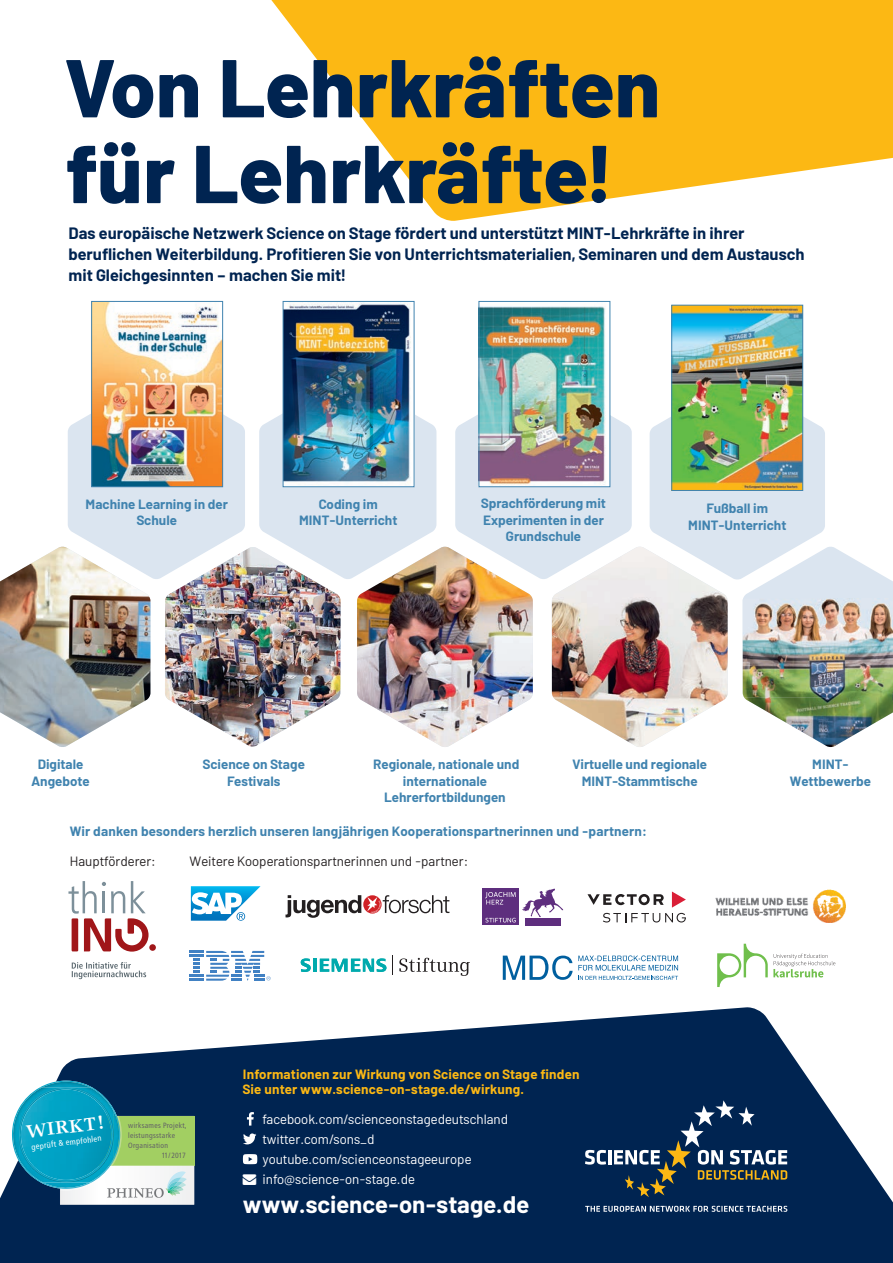
<style>
.page{position:relative;width:893px;height:1263px;background:#fff}
.page>*{position:absolute;margin:0;border:0;box-sizing:border-box;transform-origin:0 0}
.t1{font:800 81.9px/85.8px "Barlow";color:#002451}
.t2{font:700 24px "Barlow";color:#fff}
.t3{font:600 21.75px "Apollo MT Pro";color:#fff}
.t4{font:700 16.5px/21px "Barlow";color:#002451}
.t5{font:700 13.5px/16.5px "Barlow";color:#4083af;text-align:center}
.t6{font:13.5px/20.2px "Barlow";color:#fff}
.t7{font:700 13.5px/15px "Barlow";letter-spacing:.01em;color:#fcb814}
.t8{font:13.5px "Barlow";color:#231f20}
.t9{font:8.25px "Transit Print OT";color:#fff}
.t10{font:7.65px "Transit Print OT";color:#636366}
.s1{font-size:22.35px}
</style>
<div class="page">
<svg style="left:271px;top:0;width:622px;height:221px;fill:#fcb814"></svg>
<img style="left:285px;top:303px;width:126px;height:74px">
<div style="left:283px;top:301px;width:131px;height:186px;border:1px solid #4083af"></div>
<img style="left:93px;top:303px;width:128px;height:74px">
<div style="left:91px;top:301px;width:132px;height:186px;border:1px solid #4083af"></div>
<img style="left:481px;top:306px;width:124px;height:71px">
<div style="left:479px;top:301px;width:131px;height:186px;border:1px solid #4083af"></div>
<img style="left:0;top:377px;width:893px;height:370px">
<img style="left:673px;top:307px;width:128px;height:182px">
<div style="left:671px;top:305px;width:132px;height:186px;border:1px solid #4083af"></div>
<div style="left:149px;top:944px;width:7px;height:7px;background:#a01619;border-radius:50%"></div>
<svg style="left:68px;top:881px;width:81px;height:71px"></svg>
<svg style="left:72px;top:962px;width:74px;height:17px"></svg>
<svg style="left:191px;top:886px;width:70px;height:35px"></svg>
<div style="left:482px;top:889px;width:37px;height:36px;background:#5e2e7e"></div>
<div style="left:525px;top:918px;width:36px;height:7px;background:#5e2e7e"></div>
<svg style="left:485px;top:892px;width:31px;height:12px"></svg>
<svg style="left:485px;top:918px;width:31px;height:4px"></svg>
<svg style="left:522px;top:888px;width:41px;height:29px"></svg>
<svg style="left:587px;top:891px;width:99px;height:31px"></svg>
<img style="left:715px;top:889px;width:131px;height:34px">
<svg style="left:301px;top:958px;width:85px;height:14px"></svg>
<svg style="left:399px;top:957px;width:71px;height:19px"></svg>
<svg style="left:503px;top:955px;width:175px;height:25px"></svg>
<svg style="left:717px;top:944px;width:118px;height:43px"></svg>
<svg style="left:285px;top:895px;width:164px;height:23px"></svg>
<svg style="left:0;top:1007px;width:893px;height:256px;fill:#002451"></svg>
<svg style="left:247px;top:1112px;width:7px;height:13px"></svg>
<svg style="left:243px;top:1133px;width:13px;height:11px"></svg>
<svg style="left:243px;top:1154px;width:14px;height:10px"></svg>
<svg style="left:585px;top:1150px;width:21px;height:14px"></svg>
<hr style="left:608px;top:1150px;width:3px;height:14px;background:#fff">
<svg style="left:614px;top:1100px;width:173px;height:97px;background:#26415e"></svg>
<svg style="left:585px;top:1206px;width:202px;height:6px"></svg>
<svg style="left:12px;top:1080px;width:182px;height:124px"></svg>
<svg style="left:190px;top:951px;width:81px;height:30px"></svg>
<svg style="left:243px;top:1175px;width:13px;height:10px"></svg>
<h1 class="t1" style="left:65px;top:39px;width:597px">Von Lehrkräften für Lehrkräfte!</h1>
<p class="t4" style="left:68px;top:221px;width:738px">Das europäische Netzwerk Science on Stage fördert und unterstützt MINT-Lehrkräfte in ihrer beruflichen Weiterbildung. Profitieren Sie von Unterrichtsmaterialien, Seminaren und dem Austausch mit Gleichgesinnten – machen Sie mit!</p>
<p class="t5" style="left:86px;top:494px;width:144px">Machine Learning in der<br>Schule</p>
<p class="t5" style="left:481px;top:494px;width:126px">Sprachförderung mit<br>Experimenten in der<br>Grundschule</p>
<p class="t5" style="left:299px;top:494px;width:100px">Coding im<br>MINT-Unterricht</p>
<p class="t5" style="left:688px;top:499px;width:100px">Fußball im<br>MINT-Unterricht</p>
<p class="t5" style="left:32px;top:755px;width:60px">Digitale<br>Angebote</p>
<p class="t5" style="left:373px;top:755px;width:148px">Regionale, nationale und internationale<br>Lehrerfortbildungen</p>
<p class="t5" style="left:572px;top:755px;width:136px">Virtuelle und regionale<br>MINT-Stammtische</p>
<p class="t5" style="left:203px;top:755px;width:103px">Science on Stage<br>Festivals</p>
<p class="t5" style="left:70px;top:822px;width:579px">Wir danken besonders herzlich unseren langjährigen Kooperationspartnerinnen und -partnern:</p>
<p class="t8" style="left:70px;top:851px;width:88px">Hauptförderer:</p>
<p class="t8" style="left:190px;top:851px;width:280px">Weitere Kooperationspartnerinnen und -partner:</p>
<h3 class="t3" style="left:24px;top:1119px;width:80px;rotate:-7deg">wirkt<span class="s1">!</span></h3>
<p class="t9" style="left:31px;top:1142px;width:72px;rotate:-7deg">geprüft &amp; empfohlen</p>
<p class="t10" style="left:128px;top:1121px;width:60px">wirksames Projekt,</p>
<p class="t10" style="left:128px;top:1131px;width:49px">leistungsstarke</p>
<p class="t10" style="left:128px;top:1141px;width:42px">Organisation</p>
<p class="t10" style="left:162px;top:1151px;width:26px">11/2017</p>
<p class="t7" style="left:243px;top:1066px;width:338px">Informationen zur Wirkung von Science on Stage finden<br>Sie unter www.science-on-stage.de/wirkung.</p>
<p class="t6" style="left:262px;top:1108px;width:247px">facebook.com/scienceonstagedeutschland twitter.com/sons_d youtube.com/scienceonstageeurope info@science-on-stage.de</p>
<h2 class="t2" style="left:243px;top:1187px;width:288px">www.science-on-stage.de</h2>
<p class="t5" style="left:790px;top:755px;width:83px">MINT-<br>Wettbewerbe</p>
</div>
